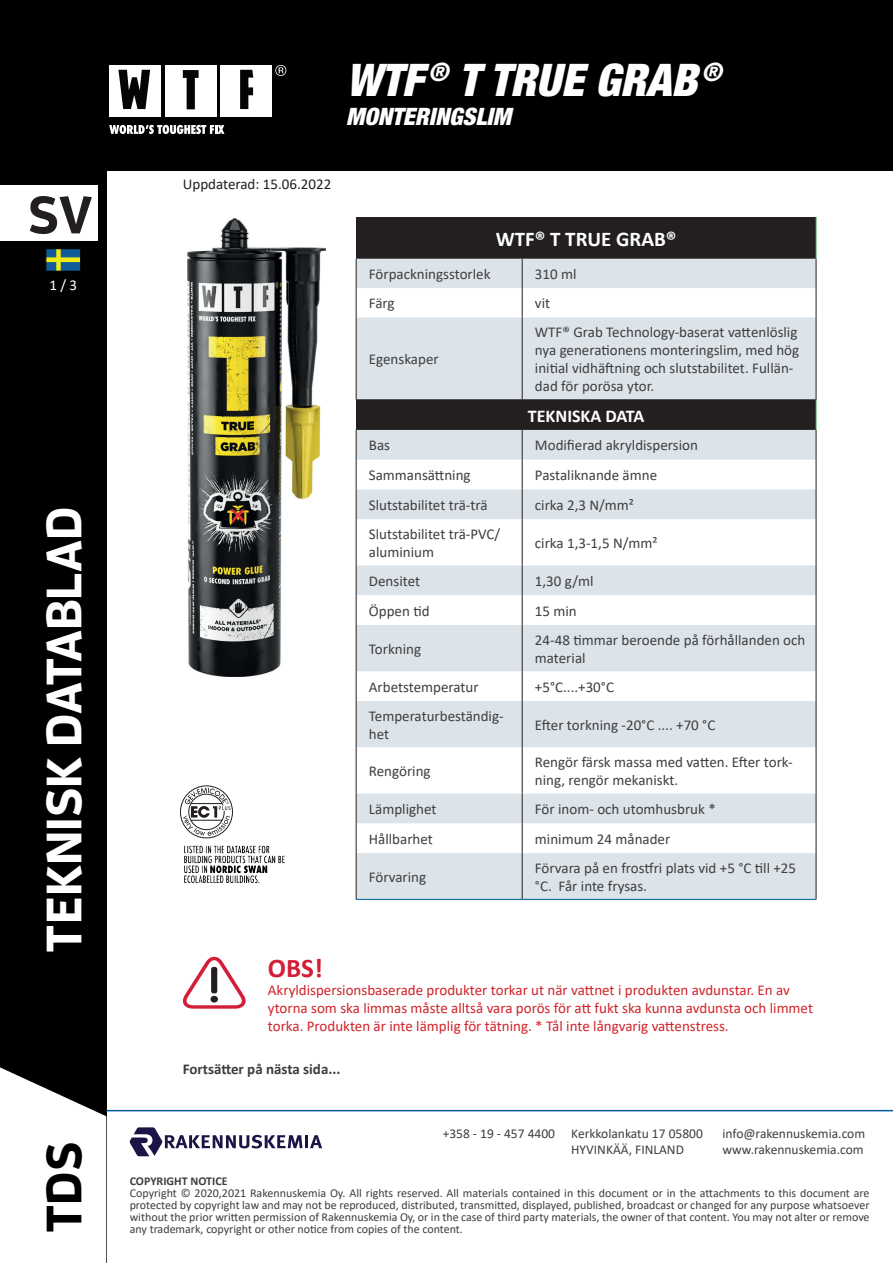
<style>
.page{position:relative;width:893px;height:1263px;background:#fff}
.page>*{position:absolute;margin:0;border:0;box-sizing:border-box;transform-origin:0 0}
.t1{font:700 52.5px "Enzo OT";color:#231f20}
.t2{font:700 49.5px "Enzo OT";color:#fff}
.t3{font:700 49.5px "Enzo OT";color:#000001}
.t4{font:italic 900 condensed 45px "Helvetica Neue LT Std";color:#fff}
.t5{font:700 27px "Calibri";color:#d21e38}
.t6{font:italic 900 condensed 24px "Helvetica Neue LT Std";color:#fff}
.t7{font:700 21px "Calibri";color:#fff}
.t8{font:700 18px "Calibri";color:#fff}
.t9{font:15px/18px "Calibri";color:#3e3e3f}
.t10{font:15px/18px "Calibri";color:#d1232a}
.t11{font:700 15px "Calibri";color:#3e3e3f}
.t12{font:15px "Calibri";color:#231f20}
.t13{font:15px "Calibri";color:#fff}
.t14{font:13.5px/16.2px "Calibri";color:#3e3e3f}
.t15{font:12px/12px "Calibri";color:#3e3e3f;text-align:justify}
.t16{font:700 12px "Calibri";color:#3e3e3f}
</style>
<div class="page">
<div style="left:0;top:0;width:893px;height:170px;background:#000001"></div>
<div style="left:0;top:170px;width:106px;height:1093px;background:#000001"></div>
<svg style="left:0;top:1067px;width:106px;height:196px;background:#dedede"></svg>
<div style="left:0;top:186px;width:98px;height:55px;background:#fff"></div>
<div style="left:165px;top:65px;width:51px;height:51px;background:#fff"></div>
<svg style="left:183px;top:70px;width:16px;height:39px"></svg>
<div style="left:109px;top:65px;width:52px;height:51px;background:#fff"></div>
<svg style="left:118px;top:70px;width:32px;height:39px"></svg>
<div style="left:220px;top:65px;width:52px;height:51px;background:#fff"></div>
<svg style="left:240px;top:70px;width:13px;height:39px"></svg>
<svg style="left:275px;top:65px;width:11px;height:11px"></svg>
<svg style="left:109px;top:125px;width:115px;height:9px"></svg>
<hr style="left:106px;top:1110px;width:787px;height:1px;background:#005c98">
<svg style="left:129px;top:1127px;width:193px;height:29px"></svg>
<svg style="left:45px;top:248px;width:36px;height:24px"></svg>
<img style="left:188px;top:218px;width:138px;height:459px">
<div style="left:356px;top:400px;width:460px;height:30px;background:#231f20"></div>
<svg style="left:357px;top:430px;width:459px;height:469px;fill:#dde4e9"></svg>
<hr style="left:816px;top:400px;width:1px;height:30px;background:#40ae49">
<hr style="left:356px;top:430px;width:1px;height:30px;background:#231f20">
<hr style="left:522px;top:430px;width:1px;height:30px;background:#231f20">
<hr style="left:816px;top:430px;width:1px;height:30px;background:#231f20">
<svg style="left:356px;top:460px;width:1px;height:29px"></svg>
<svg style="left:522px;top:460px;width:1px;height:29px"></svg>
<svg style="left:816px;top:460px;width:1px;height:29px"></svg>
<hr style="left:356px;top:489px;width:1px;height:30px;background:#231f20">
<hr style="left:522px;top:489px;width:1px;height:30px;background:#231f20">
<hr style="left:816px;top:489px;width:1px;height:30px;background:#231f20">
<hr style="left:356px;top:519px;width:1px;height:46px;background:#231f20">
<hr style="left:522px;top:519px;width:1px;height:46px;background:#231f20">
<hr style="left:816px;top:519px;width:1px;height:46px;background:#231f20">
<hr style="left:356px;top:565px;width:1px;height:30px;background:#231f20">
<hr style="left:522px;top:565px;width:1px;height:30px;background:#231f20">
<hr style="left:816px;top:565px;width:1px;height:30px;background:#231f20">
<hr style="left:356px;top:595px;width:1px;height:30px;background:#231f20">
<hr style="left:522px;top:595px;width:1px;height:30px;background:#231f20">
<hr style="left:816px;top:595px;width:1px;height:30px;background:#231f20">
<hr style="left:356px;top:625px;width:1px;height:46px;background:#231f20">
<hr style="left:522px;top:625px;width:1px;height:46px;background:#231f20">
<hr style="left:816px;top:625px;width:1px;height:46px;background:#231f20">
<hr style="left:356px;top:671px;width:1px;height:30px;background:#231f20">
<hr style="left:522px;top:671px;width:1px;height:30px;background:#231f20">
<hr style="left:816px;top:671px;width:1px;height:30px;background:#231f20">
<hr style="left:356px;top:701px;width:1px;height:46px;background:#231f20">
<hr style="left:522px;top:701px;width:1px;height:46px;background:#231f20">
<hr style="left:816px;top:701px;width:1px;height:46px;background:#231f20">
<hr style="left:356px;top:747px;width:1px;height:46px;background:#231f20">
<hr style="left:522px;top:747px;width:1px;height:46px;background:#231f20">
<hr style="left:816px;top:747px;width:1px;height:46px;background:#231f20">
<hr style="left:356px;top:793px;width:1px;height:30px;background:#231f20">
<hr style="left:522px;top:793px;width:1px;height:30px;background:#231f20">
<hr style="left:816px;top:793px;width:1px;height:30px;background:#231f20">
<hr style="left:356px;top:823px;width:1px;height:30px;background:#231f20">
<hr style="left:522px;top:823px;width:1px;height:30px;background:#231f20">
<hr style="left:816px;top:823px;width:1px;height:30px;background:#231f20">
<hr style="left:356px;top:853px;width:1px;height:46px;background:#231f20">
<hr style="left:522px;top:853px;width:1px;height:46px;background:#231f20">
<hr style="left:816px;top:853px;width:1px;height:46px;background:#231f20">
<hr style="left:356px;top:899px;width:166px;height:1px;background:#005c98">
<hr style="left:522px;top:899px;width:294px;height:1px;background:#005c98">
<div style="left:356px;top:217px;width:460px;height:42px;background:#231f20"></div>
<svg style="left:357px;top:259px;width:459px;height:140px;fill:#dde4e9"></svg>
<hr style="left:816px;top:217px;width:1px;height:42px;background:#40ae49">
<svg style="left:356px;top:259px;width:1px;height:58px"></svg>
<svg style="left:522px;top:259px;width:1px;height:58px"></svg>
<svg style="left:816px;top:259px;width:1px;height:58px"></svg>
<hr style="left:356px;top:317px;width:1px;height:82px;background:#231f20">
<hr style="left:522px;top:317px;width:1px;height:82px;background:#231f20">
<hr style="left:816px;top:317px;width:1px;height:82px;background:#231f20">
<hr style="left:356px;top:399px;width:166px;height:1px;background:#231f20">
<hr style="left:522px;top:399px;width:294px;height:1px;background:#231f20">
<img style="left:184px;top:838px;width:101px;height:45px">
<svg style="left:180px;top:786px;width:53px;height:52px"></svg>
<svg style="left:182px;top:956px;width:64px;height:53px"></svg>
<h1 class="t1" style="left:28px;top:182px;width:66px">SV</h1>
<p class="t13" style="left:49px;top:275px;width:29px">1 / 3</p>
<h2 class="t2" style="left:33px;top:952px;width:448px;rotate:-90deg">TEKNISK DATABLAD</h2>
<h2 class="t3" style="left:33px;top:1233px;width:93px;rotate:-90deg">TDS</h2>
<h3 class="t4" style="left:346px;top:52px;width:377px">WTF <sup>®</sup> T TRUE GRAB <sup>®</sup></h3>
<h3 class="t6" style="left:346px;top:101px;width:166px">MONTERINGSLIM</h3>
<p class="t12" style="left:183px;top:173px;width:150px">Uppdaterad: 15.06.2022</p>
<h3 class="t7" style="left:496px;top:224px;width:182px">WTF® T TRUE GRAB®</h3>
<p class="t9" style="left:369px;top:265px;width:123px">Förpackningsstorlek</p>
<p class="t9" style="left:535px;top:265px;width:43px">310 ml</p>
<p class="t9" style="left:369px;top:294px;width:27px">Färg</p>
<p class="t9" style="left:535px;top:294px;width:17px">vit</p>
<p class="t9" style="left:369px;top:350px;width:71px">Egenskaper</p>
<p class="t9" style="left:535px;top:323px;width:266px">WTF® Grab Technology-baserat vattenlöslig nya generationens monteringslim, med hög initial vidhäftning och slutstabilitet. Fullän&shy;dad för porösa ytor.</p>
<p class="t8" style="left:528px;top:403px;width:118px">TEKNISKA DATA</p>
<p class="t9" style="left:369px;top:436px;width:23px">Bas</p>
<p class="t9" style="left:535px;top:436px;width:164px">Modifierad akryldispersion</p>
<p class="t9" style="left:369px;top:466px;width:103px">Sammansättning</p>
<p class="t9" style="left:535px;top:466px;width:124px">Pastaliknande ämne</p>
<p class="t9" style="left:369px;top:496px;width:120px">Slutstabilitet trä-trä</p>
<p class="t9" style="left:535px;top:496px;width:100px">cirka 2,3 N/mm²</p>
<p class="t9" style="left:369px;top:525px;width:133px">Slutstabilitet trä-PVC/ aluminium</p>
<p class="t9" style="left:535px;top:534px;width:124px">cirka 1,3-1,5 N/mm²</p>
<p class="t9" style="left:369px;top:572px;width:53px">Densitet</p>
<p class="t9" style="left:535px;top:572px;width:60px">1,30 g/ml</p>
<p class="t9" style="left:369px;top:601px;width:62px">Öppen tid</p>
<p class="t9" style="left:535px;top:601px;width:43px">15 min</p>
<p class="t9" style="left:369px;top:639px;width:54px">Torkning</p>
<p class="t9" style="left:535px;top:630px;width:272px">24-48 timmar beroende på förhållanden och material</p>
<p class="t9" style="left:369px;top:677px;width:111px">Arbetstemperatur</p>
<p class="t9" style="left:535px;top:677px;width:81px">+5°C....+30°C</p>
<p class="t9" style="left:369px;top:706px;width:136px">Temperaturbeständig&shy;het</p>
<p class="t9" style="left:535px;top:715px;width:182px">Efter torkning -20°C .... +70 °C</p>
<p class="t9" style="left:369px;top:762px;width:63px">Rengöring</p>
<p class="t9" style="left:535px;top:753px;width:259px">Rengör färsk massa med vatten. Efter tork&shy;ning, rengör mekaniskt.</p>
<p class="t9" style="left:369px;top:800px;width:69px">Lämplighet</p>
<p class="t9" style="left:535px;top:800px;width:182px">För inom- och utomhusbruk *</p>
<p class="t9" style="left:369px;top:829px;width:65px">Hållbarhet</p>
<p class="t9" style="left:535px;top:829px;width:137px">minimum 24 månader</p>
<p class="t9" style="left:369px;top:867px;width:59px">Förvaring</p>
<p class="t9" style="left:535px;top:858px;width:263px">Förvara på en frostfri plats vid +5 °C till +25 °C. Får inte frysas.</p>
<h3 class="t5" style="left:268px;top:949px;width:56px">OBS!</h3>
<p class="t10" style="left:268px;top:981px;width:547px">Akryldispersionsbaserade produkter torkar ut när vattnet i produkten avdunstar. En av ytorna som ska limmas måste alltså vara porös för att fukt ska kunna avdunsta och limmet torka. Produkten är inte lämplig för tätning. * Tål inte långvarig vattenstress.</p>
<p class="t11" style="left:183px;top:1059px;width:159px">Fortsätter på nästa sida...</p>
<p class="t14" style="left:443px;top:1125px;width:114px">+358 - 19 - 457 4400</p>
<p class="t14" style="left:571px;top:1125px;width:133px">Kerkkolankatu 17 05800<br>HYVINKÄÄ, FINLAND</p>
<p class="t14" style="left:722px;top:1125px;width:144px">info@rakennuskemia.com www.rakennuskemia.com</p>
<p class="t16" style="left:130px;top:1173px;width:99px">COPYRIGHT NOTICE</p>
<p class="t15" style="left:130px;top:1187px;width:741px">Copyright © 2020,2021 Rakennuskemia Oy. All rights reserved. All materials contained in this document or in the attachments to this document are protected by copyright law and may not be reproduced, distributed, transmitted, displayed, published, broadcast or changed for any purpose whatsoever without the prior written permission of Rakennuskemia Oy, or in the case of third party materials, the owner of that content. You may not alter or remove any trademark, copyright or other notice from copies of the content.</p>
</div>
